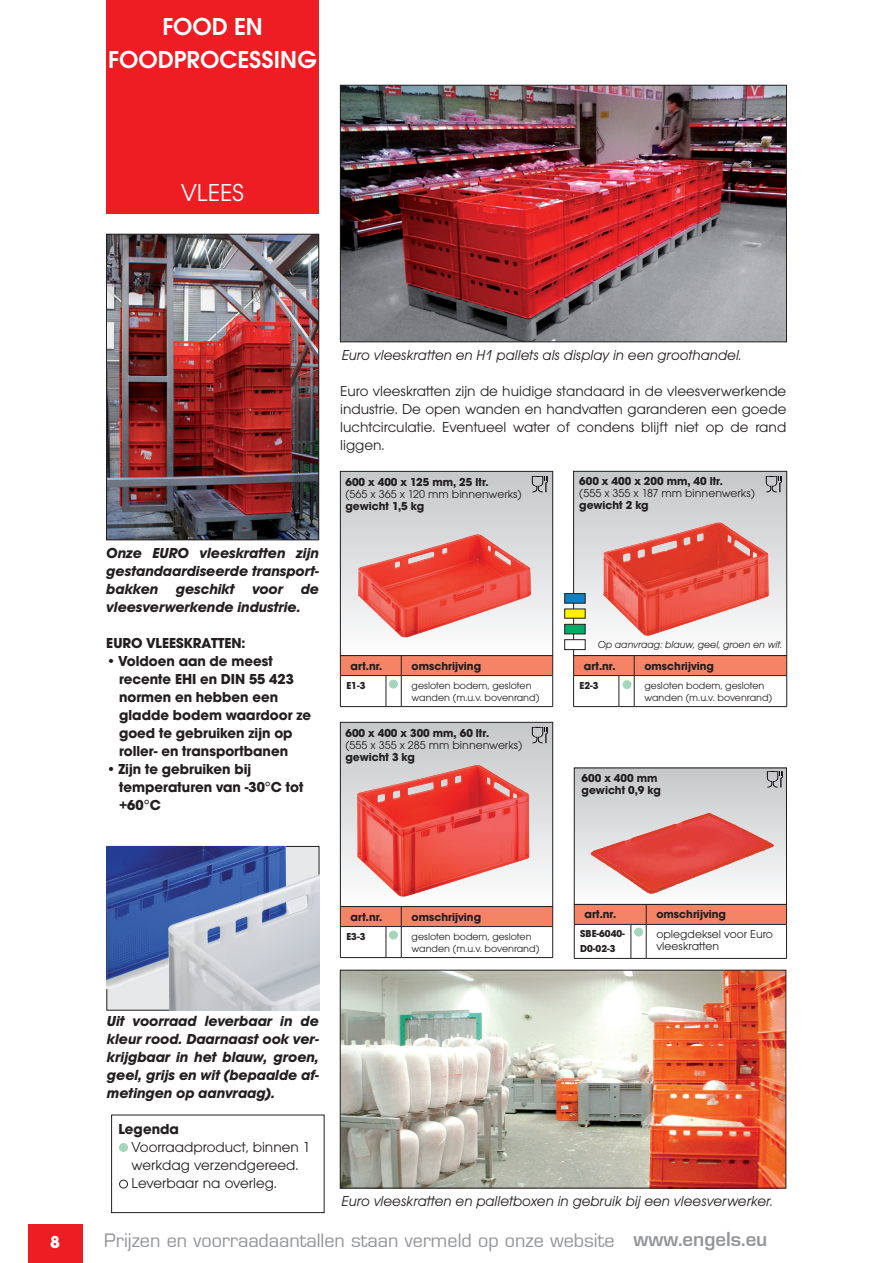
<style>
.page{position:relative;width:893px;height:1263px;background:#fff}
.page>*{position:absolute;margin:0;border:0;box-sizing:border-box;transform-origin:0 0}
.t1{font:600 25.5px/33px "Avant Garde Gothic Itc T";color:#fff;text-align:center}
.t2{font:25.5px "Avant Garde Gothic Itc T";color:#fff}
.t3{font:18px "Eurostile";color:#939598}
.t4{font:700 18px "Avant Garde Gothic Itc T";color:#fff}
.t5{font:15px/18px "Avant Garde Gothic Itc T";color:#231f20;text-align:justify}
.t6{font:italic 700 15px/18px "Avant Garde Gothic Itc T";color:#231f20;text-align:justify}
.t7{font:700 15px/18px "Avant Garde Gothic Itc T";color:#231f20}
.t8{font:italic 15px "Avant Garde Gothic Itc T";color:#231f20}
.t9{font:700 12px/12px "Avant Garde Gothic Itc T";color:#231f20}
.t10{font:12px/12px "Avant Garde Gothic Itc T";color:#231f20}
.t11{font:10.5px/12px "Avant Garde Gothic Itc T";color:#231f20}
.t12{font:italic 10.5px "Avant Garde Gothic Itc T";color:#231f20}
.t13{font:700 10.5px/15px "Avant Garde Gothic Itc T";color:#231f20}
.s1{font-weight:400}
.s2{font-weight:700;font-size:21px}
</style>
<div class="page">
<div style="left:28px;top:1224px;width:54px;height:39px;background:#ee1d23"></div>
<div style="left:574px;top:471px;width:213px;height:184px;background:linear-gradient(to bottom,#c5c6c9,#fcfcfd)"></div>
<div style="left:573px;top:471px;width:214px;height:185px;border:1px solid #231f20"></div>
<img style="left:592px;top:506px;width:187px;height:132px">
<svg style="left:573px;top:655px;width:214px;height:52px"></svg>
<hr style="left:634px;top:706px;width:153px;height:1px;background:#231f20">
<div style="left:623px;top:681px;width:8px;height:8px;background:#a3d6ba;border-radius:50%"></div>
<div style="left:623px;top:680px;width:8px;height:9px;border:1px solid #a3d6ba;border-radius:50%"></div>
<div style="left:340px;top:722px;width:213px;height:185px;background:linear-gradient(to bottom,#c5c6c9,#fdfdfe)"></div>
<div style="left:340px;top:722px;width:213px;height:185px;border:1px solid #231f20"></div>
<img style="left:344px;top:755px;width:199px;height:146px">
<svg style="left:340px;top:906px;width:213px;height:52px"></svg>
<hr style="left:401px;top:957px;width:152px;height:1px;background:#231f20">
<div style="left:389px;top:931px;width:8px;height:8px;background:#a3d6ba;border-radius:50%"></div>
<div style="left:389px;top:931px;width:9px;height:8px;border:1px solid #a3d6ba;border-radius:50%"></div>
<svg style="left:532px;top:727px;width:15px;height:16px"></svg>
<svg style="left:766px;top:476px;width:15px;height:16px"></svg>
<div style="left:564px;top:624px;width:22px;height:10px;background:#00ab66;border:1px solid #231f20"></div>
<div style="left:564px;top:639px;width:22px;height:11px;background:#fff;border:1px solid #231f20"></div>
<svg style="left:564px;top:609px;width:22px;height:10px"></svg>
<div style="left:564px;top:593px;width:22px;height:11px;background:#0c81c5;border:1px solid #231f20"></div>
<div style="left:106px;top:0;width:213px;height:213px;background:#ee1d23"></div>
<img style="left:108px;top:236px;width:209px;height:302px">
<div style="left:106px;top:234px;width:213px;height:306px;border:1px solid #231f20"></div>
<div style="left:107px;top:846px;width:212px;height:164px;background:#e6e7e9"></div>
<img style="left:107px;top:846px;width:201px;height:144px">
<img style="left:163px;top:856px;width:156px;height:154px">
<div style="left:111px;top:1115px;width:213px;height:98px;border:1px solid #231f20"></div>
<div style="left:120px;top:1143px;width:7px;height:8px;background:#a3d6ba;border-radius:50%"></div>
<div style="left:119px;top:1143px;width:9px;height:9px;border:1px solid #a3d6ba;border-radius:50%"></div>
<div style="left:119px;top:1180px;width:9px;height:8px;border:1px solid #231f20;border-radius:50%"></div>
<img style="left:342px;top:87px;width:443px;height:253px">
<div style="left:340px;top:85px;width:447px;height:257px;border:1px solid #231f20"></div>
<div style="left:340px;top:471px;width:213px;height:185px;background:linear-gradient(to bottom,#c5c6c9,#fdfdfe)"></div>
<div style="left:340px;top:471px;width:213px;height:185px;border:1px solid #231f20"></div>
<svg style="left:340px;top:655px;width:213px;height:52px"></svg>
<hr style="left:401px;top:706px;width:152px;height:1px;background:#231f20">
<div style="left:389px;top:680px;width:8px;height:8px;background:#a3d6ba;border-radius:50%"></div>
<div style="left:389px;top:680px;width:9px;height:8px;border:1px solid #a3d6ba;border-radius:50%"></div>
<svg style="left:532px;top:476px;width:15px;height:16px"></svg>
<img style="left:354px;top:521px;width:179px;height:121px">
<img style="left:576px;top:770px;width:209px;height:124px">
<div style="left:574px;top:768px;width:213px;height:137px;border:1px solid #231f20"></div>
<svg style="left:574px;top:904px;width:213px;height:55px"></svg>
<hr style="left:646px;top:958px;width:141px;height:1px;background:#231f20">
<div style="left:635px;top:928px;width:8px;height:8px;background:#a3d6ba;border-radius:50%"></div>
<div style="left:634px;top:928px;width:9px;height:8px;border:1px solid #a3d6ba;border-radius:50%"></div>
<svg style="left:767px;top:771px;width:15px;height:17px"></svg>
<img style="left:342px;top:972px;width:442px;height:214px">
<div style="left:340px;top:970px;width:446px;height:218px;border:1px solid #231f20"></div>
<h1 class="t1" style="left:108px;top:10px;width:210px">FOOD EN<br>FOODPROCESSING</h1>
<h1 class="t2" style="left:181px;top:177px;width:65px">VLEES</h1>
<p class="t6" style="left:106px;top:544px;width:214px">Onze EURO vleeskratten zijn gestandaardiseerde transport&shy;bakken geschikt voor de vleesverwerkende industrie.</p>
<p class="t7" style="left:106px;top:634px;width:141px">EURO VLEESKRATTEN:</p>
<p class="t7" style="left:119px;top:652px;width:194px;text-indent:-13px">•Voldoen aan de meest recente EHI en DIN 55 423 normen en hebben een gladde bodem waardoor ze goed te gebruiken zijn op roller- en transportbanen</p>
<p class="t7" style="left:119px;top:760px;width:186px;text-indent:-13px">•Zijn te gebruiken bij temperaturen van -30<span class="s1">°</span>C tot +60<span class="s1">°</span>C</p>
<p class="t8" style="left:342px;top:346px;width:402px">Euro vleeskratten en H1 pallets als display in een groothandel.</p>
<p class="t5" style="left:340px;top:382px;width:448px">Euro vleeskratten zijn de huidige standaard in de vleesverwerkende industrie. De open wanden en handvatten garanderen een goede luchtcirculatie. Eventueel water of condens blijft niet op de rand liggen.</p>
<p class="t9" style="left:579px;top:475px;width:145px">600 x 400 x 200 mm, 40 ltr.</p>
<p class="t10" style="left:579px;top:487px;width:177px">(555 x 355 x 187 mm binnenwerks)</p>
<p class="t9" style="left:579px;top:499px;width:71px">gewicht 2 kg</p>
<p class="t9" style="left:345px;top:475px;width:145px">600 x 400 x 125 mm, 25 ltr.</p>
<p class="t10" style="left:345px;top:488px;width:178px">(565 x 365 x 120 mm binnenwerks)</p>
<p class="t9" style="left:345px;top:499px;width:80px">gewicht 1,5 kg</p>
<p class="t9" style="left:351px;top:659px;width:33px">art.nr.</p>
<p class="t9" style="left:411px;top:659px;width:71px">omschrijving</p>
<p class="t13" style="left:346px;top:677px;width:21px">E1-3</p>
<p class="t11" style="left:411px;top:679px;width:129px">gesloten bodem, gesloten wanden (m.u.v. bovenrand)</p>
<p class="t9" style="left:345px;top:726px;width:145px">600 x 400 x 300 mm, 60 ltr.</p>
<p class="t10" style="left:345px;top:739px;width:178px">(555 x 355 x 285 mm binnenwerks)</p>
<p class="t9" style="left:345px;top:750px;width:71px">gewicht 3 kg</p>
<p class="t12" style="left:598px;top:639px;width:186px">Op aanvraag: blauw, geel, groen en wit.</p>
<p class="t9" style="left:584px;top:659px;width:33px">art.nr.</p>
<p class="t9" style="left:644px;top:659px;width:71px">omschrijving</p>
<p class="t13" style="left:580px;top:677px;width:21px">E2-3</p>
<p class="t11" style="left:644px;top:679px;width:129px">gesloten bodem, gesloten wanden (m.u.v. bovenrand)</p>
<p class="t9" style="left:582px;top:772px;width:81px">600 x 400 mm gewicht 0,9 kg</p>
<p class="t9" style="left:351px;top:910px;width:33px">art.nr.</p>
<p class="t9" style="left:411px;top:910px;width:71px">omschrijving</p>
<p class="t13" style="left:346px;top:928px;width:21px">E3-3</p>
<p class="t11" style="left:411px;top:930px;width:129px">gesloten bodem, gesloten wanden (m.u.v. bovenrand)</p>
<p class="t9" style="left:584px;top:908px;width:33px">art.nr.</p>
<p class="t9" style="left:656px;top:908px;width:71px">omschrijving</p>
<p class="t13" style="left:580px;top:926px;width:46px">SBE-6040-<br>D0-02-3</p>
<p class="t10" style="left:656px;top:928px;width:118px">oplegdeksel voor Euro vleeskratten</p>
<p class="t6" style="left:107px;top:1012px;width:214px">Uit voorraad leverbaar in de kleur rood. Daarnaast ook ver&shy;krijgbaar in het blauw, groen, geel, grijs en wit (bepaalde af&shy;metingen op aanvraag).</p>
<p class="t7" style="left:118px;top:1120px;width:62px">Legenda</p>
<p class="t5" style="left:131px;top:1138px;width:180px;text-align:left">Voorraadproduct, binnen 1 werkdag verzendgereed.<br>Leverbaar na overleg.</p>
<p class="t8" style="left:342px;top:1192px;width:433px">Euro vleeskratten en palletboxen in gebruik bij een vleesverwerker.</p>
<p class="t4" style="left:50px;top:1231px;width:11px">8</p>
<p class="t3" style="left:104px;top:1230px;width:665px">Prijzen en voorraadaantallen staan vermeld op onze website <span class="s2">www.engels.eu</span></p>
</div>
